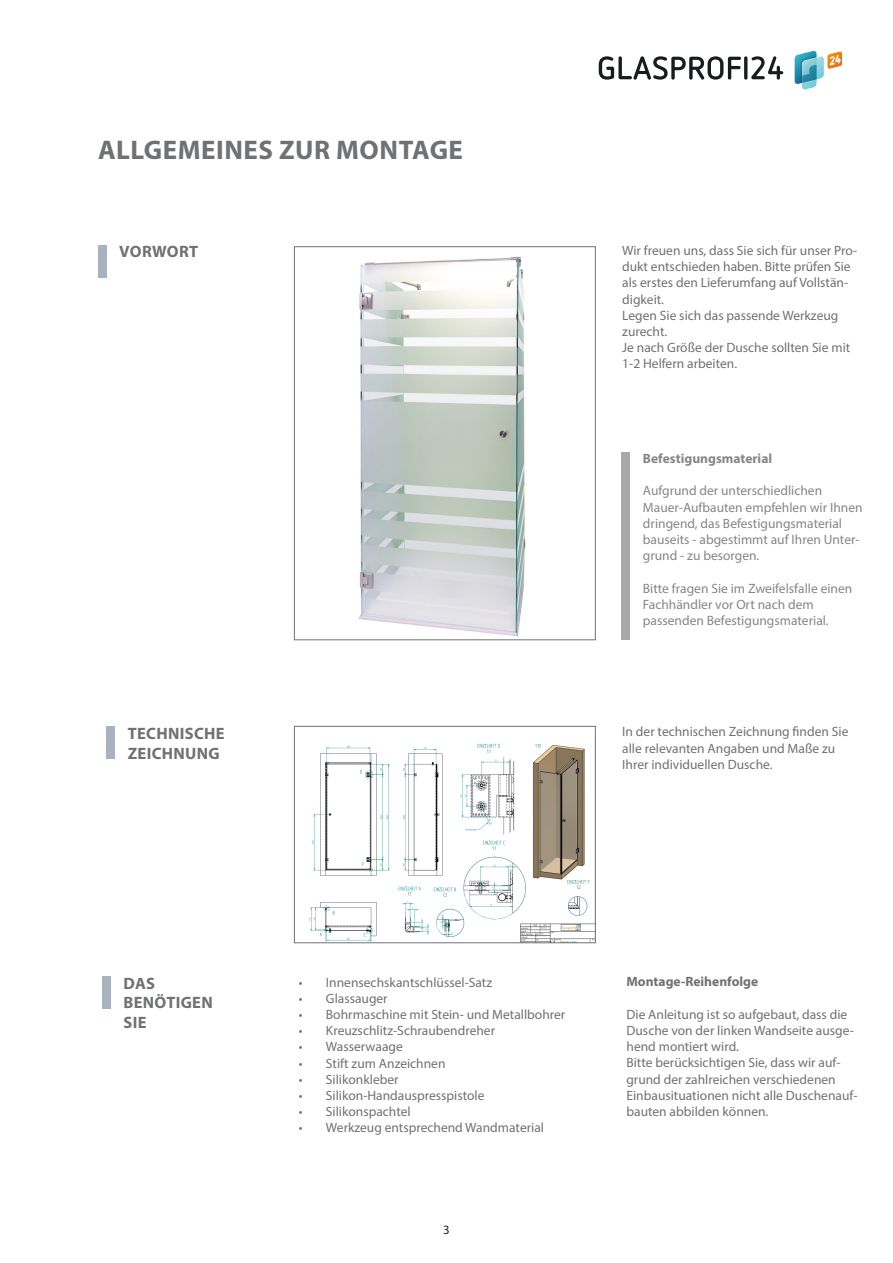
<style>
.page{position:relative;width:893px;height:1263px;background:#fff}
.page>*{position:absolute;margin:0;border:0;box-sizing:border-box;transform-origin:0 0}
.Headline_Myriad{font:700 27px "Myriad Pro";letter-spacing:.02em;color:#707173}
.Kapitel_Myriad{font:700 16.5px/19.8px "Myriad Pro";letter-spacing:.02em;color:#707173}
.Copy_Myriad{font:13.5px/16.2px "Myriad Pro";color:#707173}
.Copy_Myriad_Prod{font:13.5px/16.2px "Myriad Pro";color:#858688}
.Copy_Myriad_Pro{font:13.5px/16.2px "Myriad Pro";color:#707173}
.Copy_Myriad_Prod-2{font:700 13.5px "Myriad Pro";color:#858688}
.Copy_Myriad-2{font:700 13.5px "Myriad Pro";color:#707173}
.t1{font:12.75px "Myriad Pro";color:#231f20}
</style>
<div class="page">
<svg style="left:795px;top:51px;width:47px;height:39px"></svg>
<svg style="left:599px;top:56px;width:184px;height:24px"></svg>
<div style="left:98px;top:245px;width:8px;height:33px;background:#a8b3bf"></div>
<div style="left:106px;top:726px;width:9px;height:33px;background:#a8b3bf"></div>
<img style="left:358px;top:256px;width:168px;height:381px">
<div style="left:294px;top:246px;width:301px;height:394px;border:1px solid #707173"></div>
<div style="left:102px;top:976px;width:9px;height:33px;background:#a8b3bf"></div>
<img style="left:308px;top:743px;width:285px;height:198px">
<div style="left:294px;top:726px;width:301px;height:217px;border:1px solid #707173"></div>
<div style="left:622px;top:453px;width:8px;height:187px;background:#a8a9ad"></div>
<p class="Headline_Myriad" style="left:98px;top:132px;width:366px">ALLGEMEINES ZUR MONTAGE</p>
<p class="Kapitel_Myriad" style="left:119px;top:241px;width:81px">VORWORT</p>
<p class="Copy_Myriad" style="left:622px;top:242px;width:236px">Wir freuen uns, dass Sie sich für unser Pro&shy;dukt entschieden haben. Bitte prüfen Sie als erstes den Lieferumfang auf Vollstän&shy;digkeit.</p>
<p class="Copy_Myriad" style="left:622px;top:307px;width:230px">Legen Sie sich das passende Werkzeug zurecht.<br>Je nach Größe der Dusche sollten Sie mit<br>1-2 Helfern arbeiten.</p>
<p class="Kapitel_Myriad" style="left:128px;top:723px;width:99px">TECHNISCHE<br>ZEICHNUNG</p>
<p class="Copy_Myriad_Prod-2" style="left:643px;top:450px;width:131px">Befestigungsmaterial</p>
<p class="Copy_Myriad_Prod" style="left:643px;top:483px;width:221px">Aufgrund der unterschiedlichen Mauer-Aufbauten empfehlen wir Ihnen dringend, das Befestigungsmaterial bauseits - abgestimmt auf Ihren Unter&shy;grund - zu besorgen.</p>
<p class="Copy_Myriad_Prod" style="left:643px;top:580px;width:211px">Bitte fragen Sie im Zweifelsfalle einen<br>Fachhändler vor Ort nach dem passenden Befestigungsmaterial.</p>
<p class="Copy_Myriad_Pro" style="left:622px;top:724px;width:228px">In der technischen Zeichnung finden Sie alle relevanten Angaben und Maße zu<br>Ihrer individuellen Dusche.</p>
<p class="Kapitel_Myriad" style="left:123px;top:972px;width:33px">DAS</p>
<p class="Kapitel_Myriad" style="left:123px;top:992px;width:91px">BENÖTIGEN<br>SIE</p>
<p class="Copy_Myriad" style="left:299px;top:974px;width:195px">• Innensechskantschlüssel-Satz</p>
<p class="Copy_Myriad" style="left:299px;top:990px;width:90px">• Glassauger</p>
<p class="Copy_Myriad" style="left:299px;top:1006px;width:268px">• Bohrmaschine mit Stein- und Metallbohrer</p>
<p class="Copy_Myriad" style="left:299px;top:1022px;width:198px">• Kreuzschlitz-Schraubendreher</p>
<p class="Copy_Myriad" style="left:299px;top:1038px;width:105px">• Wasserwaage</p>
<p class="Copy_Myriad" style="left:299px;top:1055px;width:148px">• Stift zum Anzeichnen</p>
<p class="Copy_Myriad" style="left:299px;top:1071px;width:101px">• Silikonkleber</p>
<p class="Copy_Myriad" style="left:299px;top:1087px;width:187px">• Silikon-Handauspresspistole</p>
<p class="Copy_Myriad" style="left:299px;top:1103px;width:113px">• Silikonspachtel</p>
<p class="Copy_Myriad" style="left:299px;top:1119px;width:247px">• Werkzeug entsprechend Wandmaterial</p>
<p class="t1" style="left:443px;top:1222px;width:8px">3</p>
<p class="Copy_Myriad-2" style="left:626px;top:973px;width:133px">Montage-Reihenfolge</p>
<p class="Copy_Myriad" style="left:626px;top:1006px;width:229px">Die Anleitung ist so aufgebaut, dass die<br>Dusche von der linken Wandseite ausge&shy;hend montiert wird.</p>
<p class="Copy_Myriad" style="left:626px;top:1054px;width:233px">Bitte berücksichtigen Sie, dass wir auf&shy;grund der zahlreichen verschiedenen Einbausituationen nicht alle Duschenauf&shy;bauten abbilden können.</p>
</div>
